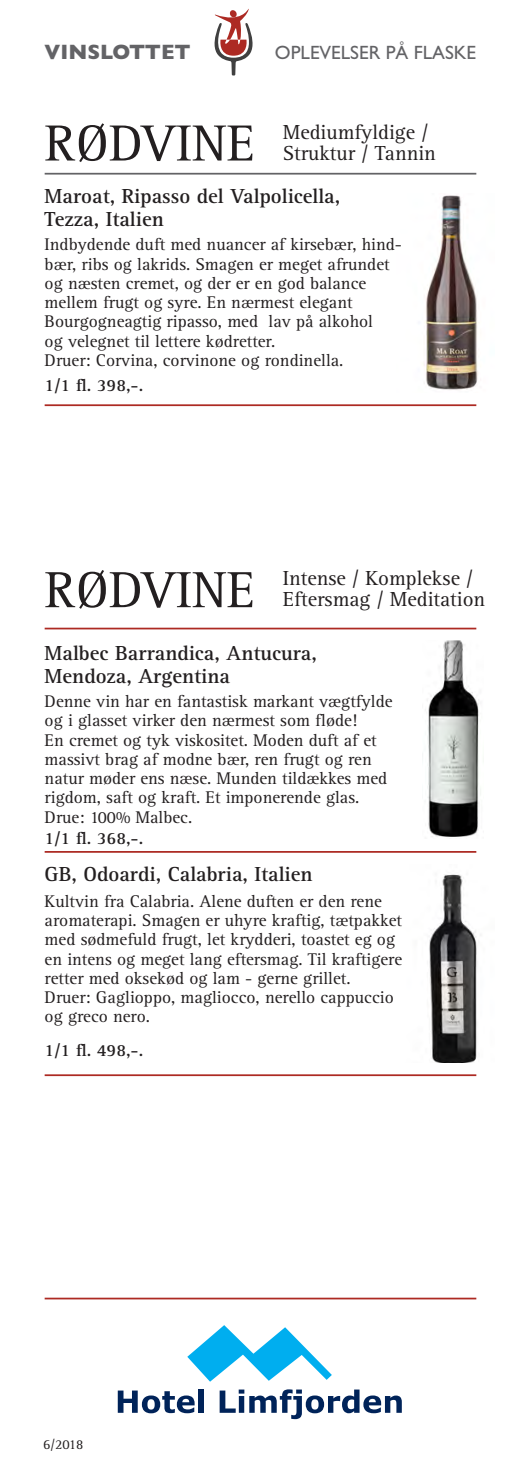
<style>
.page{position:relative;width:521px;height:1474px;background:#fff}
.page>*{position:absolute;margin:0;border:0;box-sizing:border-box;transform-origin:0 0}
.t1{font:52.5px "Rotis Serif";color:#231f20}
.t2{font:700 21px "Rotis Serif";color:#231f20}
.t3{font:21px "Rotis Serif";color:#231f20}
.t4{font:700 21px "Gill Sans";color:#636366}
.t5{font:19.25px "Gill Sans";color:#636366}
.t6{font:17.5px/19.2px "Rotis Serif";color:#231f20}
.t7{font:700 17.5px "Rotis Serif";color:#231f20}
.t8{font:14px "Rotis Serif";color:#231f20}
</style>
<div class="page">
<svg style="left:215px;top:9px;width:37px;height:66px"></svg>
<img style="left:424px;top:195px;width:54px;height:195px">
<hr style="left:45px;top:404px;width:431px;height:2px;background:#ad2a23">
<hr style="left:45px;top:627px;width:431px;height:2px;background:#ad2a23">
<hr style="left:45px;top:851px;width:431px;height:1px;background:#ad2a23">
<hr style="left:45px;top:1074px;width:431px;height:2px;background:#ad2a23">
<img style="left:422px;top:640px;width:59px;height:197px">
<img style="left:429px;top:874px;width:48px;height:188px">
<hr style="left:45px;top:1297px;width:431px;height:2px;background:#ad2a23">
<hr style="left:45px;top:173px;width:431px;height:1px;background:#636366">
<svg style="left:118px;top:1390px;width:77px;height:23px"></svg>
<div style="left:198px;top:1389px;width:6px;height:23px;background:#002359"></div>
<svg style="left:220px;top:1389px;width:182px;height:29px"></svg>
<svg style="left:187px;top:1325px;width:145px;height:56px"></svg>
<p class="t4" style="left:45px;top:45px;width:148px">VINSLOTTET</p>
<p class="t5" style="left:275px;top:46px;width:203px">OPLEVELSER PÅ FLASKE</p>
<p class="t1" style="left:45px;top:124px;width:212px">RØDVINE</p>
<p class="t3" style="left:283px;top:124px;width:147px">Mediumfyldige /</p>
<p class="t3" style="left:283px;top:145px;width:155px">Struktur / Tannin</p>
<p class="t2" style="left:45px;top:188px;width:297px">Maroat, Ripasso del Valpolicella,</p>
<p class="t2" style="left:45px;top:211px;width:121px">Tezza, Italien</p>
<p class="t6" style="left:45px;top:236px;width:359px">Indbydende duft med nuancer af kirsebær, hind&shy;bær, ribs og lakrids. Smagen er meget afrundet</p>
<p class="t6" style="left:45px;top:275px;width:323px">og næsten cremet, og der er en god balance</p>
<p class="t6" style="left:45px;top:294px;width:309px">mellem frugt og syre. En nærmest elegant</p>
<p class="t6" style="left:45px;top:313px;width:330px">Bourgogneagtig ripasso, med lav på alkohol</p>
<p class="t6" style="left:45px;top:333px;width:232px">og velegnet til lettere kødretter.</p>
<p class="t6" style="left:45px;top:352px;width:300px">Druer: Corvina, corvinone og rondinella.</p>
<p class="t7" style="left:45px;top:378px;width:100px">1/1 fl. 398,-.</p>
<p class="t3" style="left:283px;top:570px;width:192px">Intense / Komplekse /</p>
<p class="t3" style="left:283px;top:591px;width:204px">Eftersmag / Meditation</p>
<p class="t2" style="left:45px;top:645px;width:274px">Malbec Barrandica, Antucura,</p>
<p class="t2" style="left:45px;top:668px;width:187px">Mendoza, Argentina</p>
<p class="t6" style="left:45px;top:693px;width:349px">Denne vin har en fantastisk markant vægtfylde og i glasset virker den nærmest som fløde!</p>
<p class="t6" style="left:45px;top:731px;width:344px">En cremet og tyk viskositet. Moden duft af et massivt brag af modne bær, ren frugt og ren natur møder ens næse. Munden tildækkes med rigdom, saft og kraft. Et imponerende glas.</p>
<p class="t6" style="left:45px;top:808px;width:149px">Drue: 100% Malbec.</p>
<p class="t7" style="left:45px;top:831px;width:100px">1/1 fl. 368,-.</p>
<p class="t2" style="left:45px;top:866px;width:269px">GB, Odoardi, Calabria, Italien</p>
<p class="t6" style="left:45px;top:893px;width:359px">Kultvin fra Calabria. Alene duften er den rene aromaterapi. Smagen er uhyre kraftig, tætpakket med sødmefuld frugt, let krydderi, toastet eg og en intens og meget lang eftersmag. Til kraftigere retter med oksekød og lam - gerne grillet.</p>
<p class="t6" style="left:45px;top:989px;width:351px">Druer: Gaglioppo, magliocco, nerello cappuccio og greco nero.</p>
<p class="t7" style="left:45px;top:1043px;width:100px">1/1 fl. 498,-.</p>
<p class="t1" style="left:45px;top:570px;width:212px">RØDVINE</p>
<p class="t8" style="left:43px;top:1439px;width:42px">6/2018</p>
</div>
